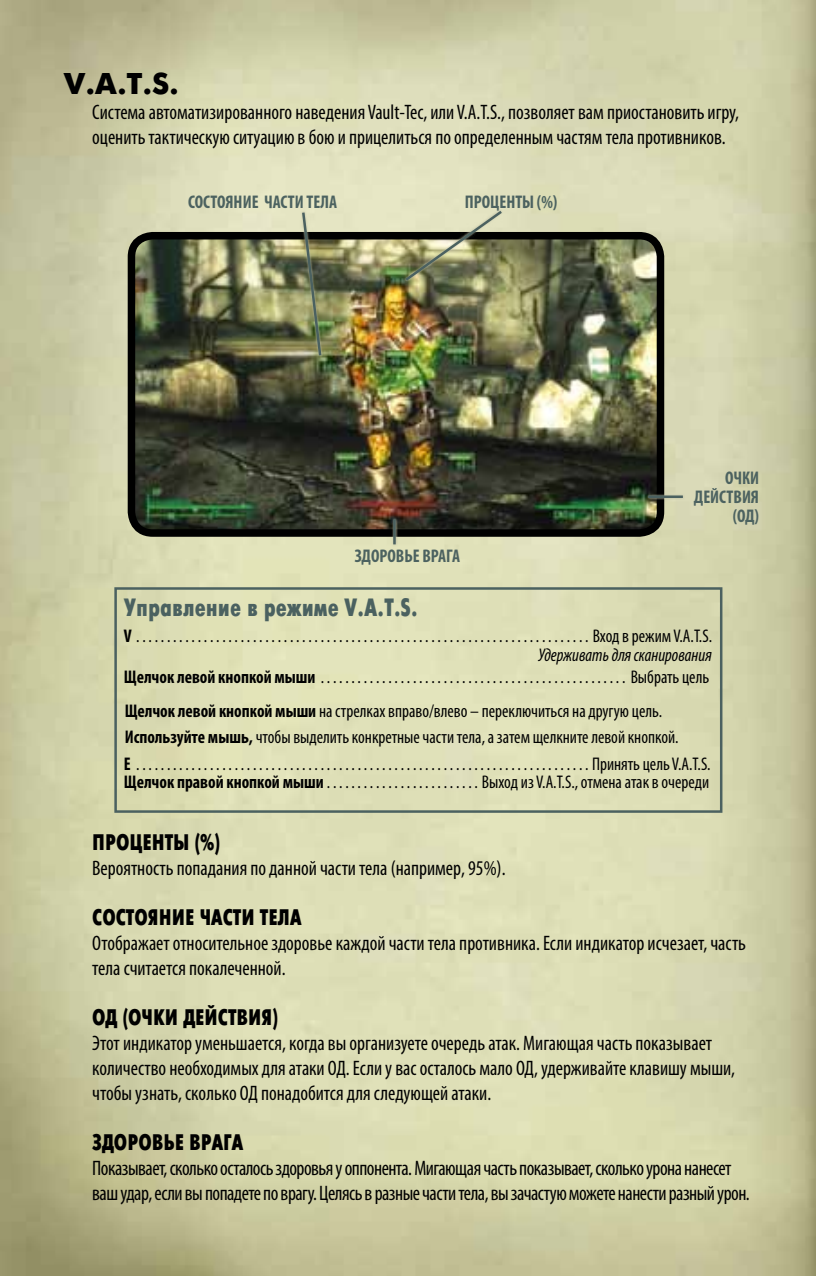
<style>
.page{position:relative;width:816px;height:1276px;background:#fff}
.page>*{position:absolute;margin:0;border:0;box-sizing:border-box;transform-origin:0 0}
.t1{font:30px "Futuris XC";color:#000}
.t2{font:25px "Futuris X Cond C";color:#4b6160}
.t3{font:22.5px "Futuris X Cond C";color:#000}
.t4{font:condensed 21px/25px "Myriad Pro";color:#000;scale:.95 1}
.t5{font:condensed 21px/25px "Myriad Pro";letter-spacing:-.025em;color:#000;scale:.95 1}
.t6{font:condensed 18.25px/18.8px "Myriad Pro";color:#000;scale:.95 1}
.t7{font:700 condensed 18.25px/18.8px "Myriad Pro";color:#4c6260;text-align:right;scale:.95 1}
.s1{font-weight:700}
.s2{font-style:italic}
</style>
<div class="page">
<img style="left:0;top:0;width:815px;height:1276px">
<hr style="left:62px;top:39px;width:688px;height:2px;background:#000">
<hr style="left:62px;top:1230px;width:688px;height:1px;background:#000">
<img style="left:131px;top:236px;width:529px;height:297px">
<div style="left:128px;top:232px;width:535px;height:305px;border:8px solid #000;border-radius:21px"></div>
<svg style="left:300px;top:210px;width:23px;height:148px;background:#838865"></svg>
<img style="left:402px;top:208px;width:102px;height:75px">
<svg style="left:645px;top:494px;width:39px;height:6px"></svg>
<hr style="left:648px;top:495px;width:34px;height:3px;background:#4b6160">
<svg style="left:391px;top:517px;width:6px;height:29px"></svg>
<hr style="left:393px;top:519px;width:2px;height:25px;background:#4b6160">
<div style="left:114px;top:587px;width:608px;height:226px;border:2px solid #4b6160"></div>
<img style="left:804px;top:763px;width:11px;height:486px">
<h1 class="t1" style="left:64px;top:67px;width:117px">V.A.T.S.</h1>
<p class="t4" style="left:92px;top:99px;width:682px">Система автоматизированного наведения Vault-Tec, или V.A.T.S., позволяет вам приостановить игру, оценить тактическую ситуацию в бою и прицелиться по определенным частям тела противников.</p>
<p class="t7" style="left:188px;top:192px;width:158px">СОСТОЯНИЕ ЧАСТИ ТЕЛА</p>
<p class="t7" style="left:464px;top:192px;width:99px">ПРОЦЕНТЫ (%)</p>
<p class="t7" style="left:693px;top:468px;width:70px">ОЧКИ<br>ДЕЙСТВИЯ (ОД)</p>
<p class="t7" style="left:354px;top:546px;width:112px">ЗДОРОВЬЕ ВРАГА</p>
<p class="t2" style="left:124px;top:593px;width:295px">Управление в режиме V.A.T.S.</p>
<p class="t6" style="left:124px;top:626px;width:620px;text-align:right"><span class="s1">V</span> . .........................................................................Вход в режим V.A.T.S.<br><span class="s2">Удерживать для сканирования</span></p>
<p class="t6" style="left:124px;top:668px;width:617px"><span class="s1">Щелчок левой кнопкой мыши</span> . ................................................. Выбрать цель</p>
<p class="t6" style="left:125px;top:697px;width:582px;line-height:25.8px"><span class="s1">Щелчок левой кнопкой мыши</span> на стрелках вправо/влево – переключиться на другую цель.<br><span class="s1">Используйте мышь,</span> чтобы выделить конкретные части тела, а затем щелкните левой кнопкой.</p>
<p class="t6" style="left:124px;top:754px;width:617px"><span class="s1">E</span> . .........................................................................Принять цель V.A.T.S.<br><span class="s1">Щелчок правой кнопкой мыши</span> . . . . . . . . . . . . . . . . . . . . . . . . . Выход из V.A.T.S., отмена атак в очереди</p>
<p class="t3" style="left:92px;top:830px;width:63px">ПРОЦЕНТЫ</p>
<p class="t3" style="left:195px;top:830px;width:26px">(%)</p>
<p class="t4" style="left:92px;top:855px;width:434px">Вероятность попадания по данной части тела (например, 95%).</p>
<p class="t3" style="left:92px;top:905px;width:46px">СОСТОЯНИЕ</p>
<p class="t3" style="left:199px;top:905px;width:72px">ЧАСТИ ТЕЛА</p>
<p class="t4" style="left:92px;top:930px;width:689px">Отображает относительное здоровье каждой части тела противника. Если индикатор исчезает, часть тела считается покалеченной.</p>
<p class="t3" style="left:92px;top:1005px;width:148px">ОД (ОЧКИ ДЕЙСТВИЯ</p>
<p class="t3" style="left:272px;top:1005px;width:7px">)</p>
<p class="t4" style="left:92px;top:1030px;width:678px">Этот индикатор уменьшается, когда вы организуете очередь атак. Мигающая часть показывает количество необходимых для атаки ОД. Если у вас осталось мало ОД, удерживайте клавишу мыши, чтобы узнать, сколько ОД понадобится для следующей атаки.</p>
<p class="t3" style="left:92px;top:1130px;width:23px">ЗДОРОВЬЕ</p>
<p class="t3" style="left:189px;top:1130px;width:55px">ВРАГА</p>
<p class="t5" style="left:92px;top:1155px;width:691px">Показывает, сколько осталось здоровья у оппонента. Мигающая часть показывает, сколько урона нанесет ваш удар, если вы попадете по врагу. Целясь в разные части тела, вы зачастую можете нанести разный урон.</p>
</div>
